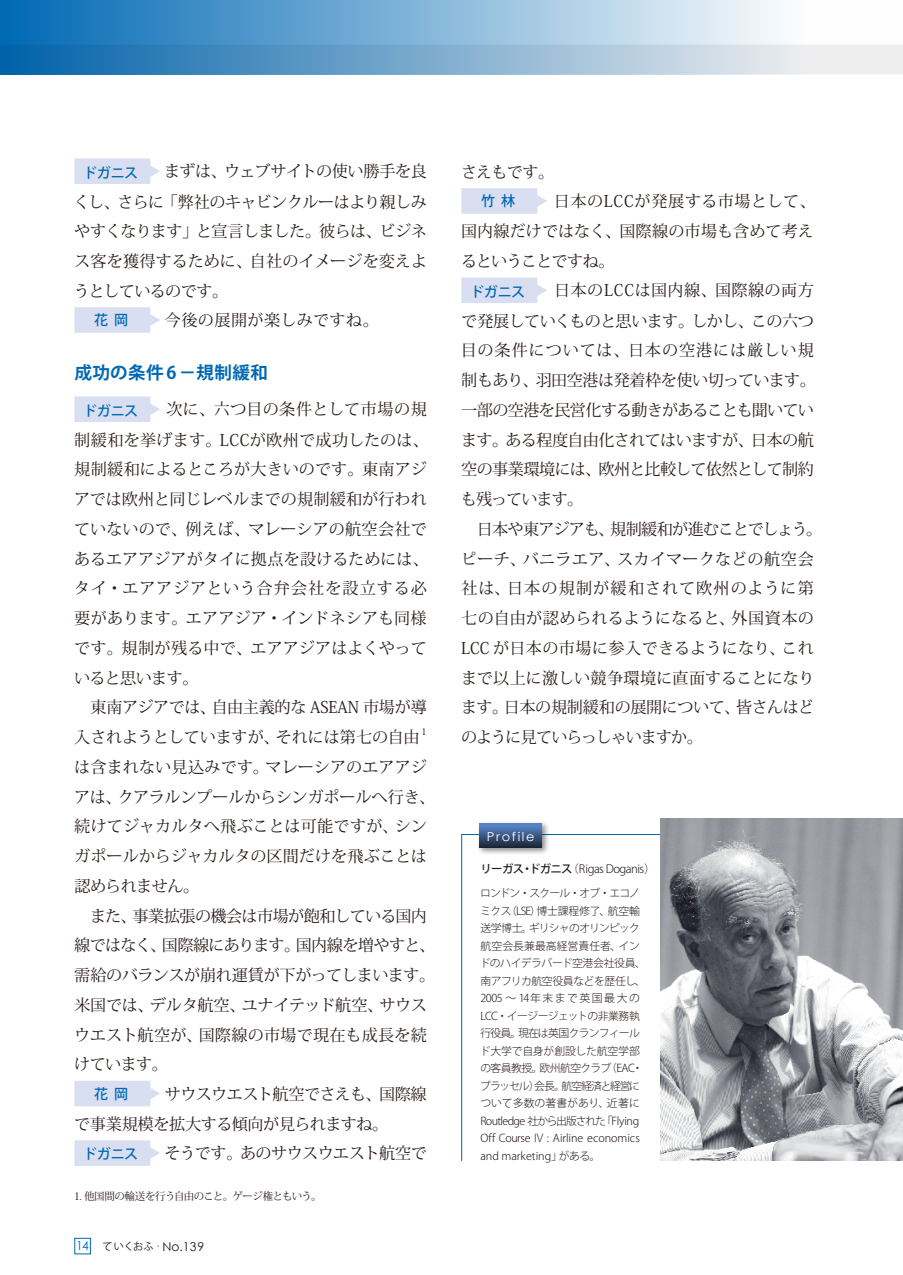
<style>
.page{position:relative;width:903px;height:1275px;background:#fff}
.page>*{position:absolute;margin:0;border:0;box-sizing:border-box;transform-origin:0 0}
.t1{font:700 17.5px "Koz Go Pro";letter-spacing:.03em;color:#0069b4}
.t2{font:16.1px/29.8px "Koz Min Pro";letter-spacing:-.01em;color:#231916}
.t3{font:16.1px/29.8px "Koz Min Pro";letter-spacing:-.035em;color:#231916}
.t4{font:16.1px/29.8px "Koz Min Pro";letter-spacing:-.03em;color:#231916}
.t5{font:16.1px "Koz Min Pro";letter-spacing:.025em;color:#231916}
.t6{font:500 14px "Koz Go Pro";letter-spacing:-.025em;color:#0069b4}
.t7{font:12.25px "Century Gothic";color:#231916}
.t8{font:12.25px "Century Gothic";letter-spacing:.13em;color:#fff;scale:1.06 1}
.t9{font:300 11.38px "Koz Go Pro";letter-spacing:-.045em;color:#231916}
.t10{font:300 10.85px/17.5px "Koz Go Pro";letter-spacing:-.04em;color:#231916}
.t11{font:10.5px "Koz Min Pro";letter-spacing:-.05em;color:#231916}
.t12{font:9.45px "Koz Min Pro";color:#231916}
.s1{color:#0069b4}
.s2{font-family:"Koz Go Pro";font-size:10.15px}
.s3{font-weight:500}
</style>
<div class="page">
<div style="left:0;top:0;width:903px;height:74px;background:linear-gradient(to right,#0267b0,#fff)"></div>
<svg style="left:902px;top:45px;width:1px;height:29px"></svg>
<svg style="left:461px;top:834px;width:199px;height:327px"></svg>
<svg style="left:74px;top:158px;width:86px;height:26px;background:#dde2f2"></svg>
<svg style="left:74px;top:307px;width:86px;height:26px;background:#dde2f2"></svg>
<svg style="left:74px;top:396px;width:86px;height:26px;background:#dde2f2"></svg>
<svg style="left:74px;top:1081px;width:86px;height:25px;background:#dce1f2"></svg>
<svg style="left:74px;top:1140px;width:86px;height:26px;background:#dde2f2"></svg>
<svg style="left:461px;top:188px;width:86px;height:26px;background:#dde2f2"></svg>
<svg style="left:461px;top:277px;width:86px;height:26px;background:#dde2f2"></svg>
<div style="left:476px;top:820px;width:73px;height:36px;background:#231916;opacity:.5"></div>
<svg style="left:479px;top:823px;width:63px;height:25px;background:#3b5783"></svg>
<div style="left:74px;top:1238px;width:17px;height:16px;background:#fff;border:1px solid #0069b4"></div>
<img style="left:660px;top:818px;width:243px;height:343px">
<p class="t2" style="left:74px;top:156px;width:355px;text-align:justify;text-indent:90px">まずは、ウェブサイトの使い勝手を良くし、さらに「弊社のキャビンクルーはより親しみやすくなります」と宣言しました。彼らは、ビジネス客を獲得するために、自社のイメージを変えようとしているのです。</p>
<p class="t6" style="left:94px;top:311px;width:35px">花 岡</p>
<p class="t5" style="left:165px;top:309px;width:216px">今後の展開が楽しみですね。</p>
<p class="t1" style="left:74px;top:361px;width:195px">成功の条件 6－規制緩和</p>
<p class="t6" style="left:83px;top:401px;width:56px">ドガニス</p>
<p class="t6" style="left:83px;top:163px;width:56px">ドガニス</p>
<p class="t2" style="left:74px;top:394px;width:356px;text-indent:92px">次に、六つ目の条件として市場の規制緩和を挙げます。LCCが欧州で成功したのは、規制緩和によるところが大きいのです。東南アジアでは欧州と同じレベルまでの規制緩和が行われていないので、例えば、マレーシアの航空会社であるエアアジアがタイに拠点を設けるためには、タイ・エアアジアという合弁会社を設立する必要があります。エアアジア・インドネシアも同様です。規制が残る中で、エアアジアはよくやっていると思います。</p>
<p class="t2" style="left:74px;top:692px;width:354px;text-indent:16px">東南アジアでは、自由主義的な ASEAN 市場が導入されようとしていますが、それには第七の自由</p>
<p class="t12" style="left:421px;top:725px;width:7px">1</p>
<p class="t2" style="left:74px;top:752px;width:363px">は含まれない見込みです。マレーシアのエアアジアは、クアラルンプールからシンガポールへ行き、続けてジャカルタへ飛ぶことは可能ですが、シンガポールからジャカルタの区間だけを飛ぶことは認められません。</p>
<p class="t4" style="left:74px;top:900px;width:363px;text-indent:16px">また、事業拡張の機会は市場が飽和している国内線ではなく、国際線にあります。国内線を増やすと、需給のバランスが崩れ運賃が下がってしまいます。米国では、デルタ航空、ユナイテッド航空、サウスウエスト航空が、国際線の市場で現在も成長を続けています。</p>
<p class="t6" style="left:94px;top:1085px;width:35px">花 岡</p>
<p class="t4" style="left:74px;top:1078px;width:354px;line-height:30.3px;text-indent:91px">サウスウエスト航空でさえも、国際線で事業規模を拡大する傾向が見られますね。</p>
<p class="t6" style="left:83px;top:1145px;width:56px">ドガニス</p>
<p class="t3" style="left:165px;top:1138px;width:264px">そうです。あのサウスウエスト航空で</p>
<p class="t11" style="left:74px;top:1189px;width:249px">1. 他国間の輸送を行う自由のこと。ゲージ権ともいう。</p>
<p class="t7" style="left:76px;top:1239px;width:130px"><span class="s1">14</span> <span class="s2">ていくおふ</span> <sup>.</sup> No.139</p>
<p class="t2" style="left:461px;top:157px;width:95px">さえもです。</p>
<p class="t6" style="left:481px;top:192px;width:36px">竹 林</p>
<p class="t2" style="left:461px;top:186px;width:356px;text-align:justify;text-indent:93px">日本のLCCが発展する市場として、国内線だけではなく、国際線の市場も含めて考えるということですね。</p>
<p class="t6" style="left:470px;top:282px;width:56px">ドガニス</p>
<p class="t3" style="left:461px;top:275px;width:356px;text-indent:93px">日本のLCCは国内線、国際線の両方で発展していくものと思います。しかし、この六つ目の条件については、日本の空港には厳しい規制もあり、羽田空港は発着枠を使い切っています。一部の空港を民営化する動きがあることも聞いています。ある程度自由化されてはいますが、日本の航空の事業環境には、欧州と比較して依然として制約も残っています。</p>
<p class="t2" style="left:461px;top:514px;width:363px;text-indent:16px">日本や東アジアも、規制緩和が進むことでしょう。ピーチ、バニラエア、スカイマークなどの航空会社は、日本の規制が緩和されて欧州のように第七の自由が認められるようになると、外国資本の<br>LCC が日本の市場に参入できるようになり、これまで以上に激しい競争環境に直面することになります。日本の規制緩和の展開について、皆さんはどのように見ていらっしゃいますか。</p>
<p class="t8" style="left:487px;top:829px;width:47px">Profile</p>
<p class="t9" style="left:480px;top:862px;width:176px"><span class="s3">リーガス・ドガニス</span>（Rigas Doganis）</p>
<p class="t10" style="left:480px;top:885px;width:167px">ロンドン・スクール・オブ・エコノミクス（LSE）博士課程修了、航空輸送学博士。ギリシャのオリンピック航空会長兼最高経営責任者、インドのハイデラバード空港会社役員、南アフリカ航空役員などを歴任し、<br>2005 ～14年末まで英国最大の<br>LCC・イージージェットの非業務執行役員。現在は英国クランフィールド大学で自身が創設した航空学部の客員教授。欧州航空クラブ（EAC・ブラッセル）会長。航空経済と経営について多数の著書があり、近著に<br>Routledge 社から出版された「Flying<br>Off Course Ⅳ : Airline economics and marketing」がある。</p>
</div>
